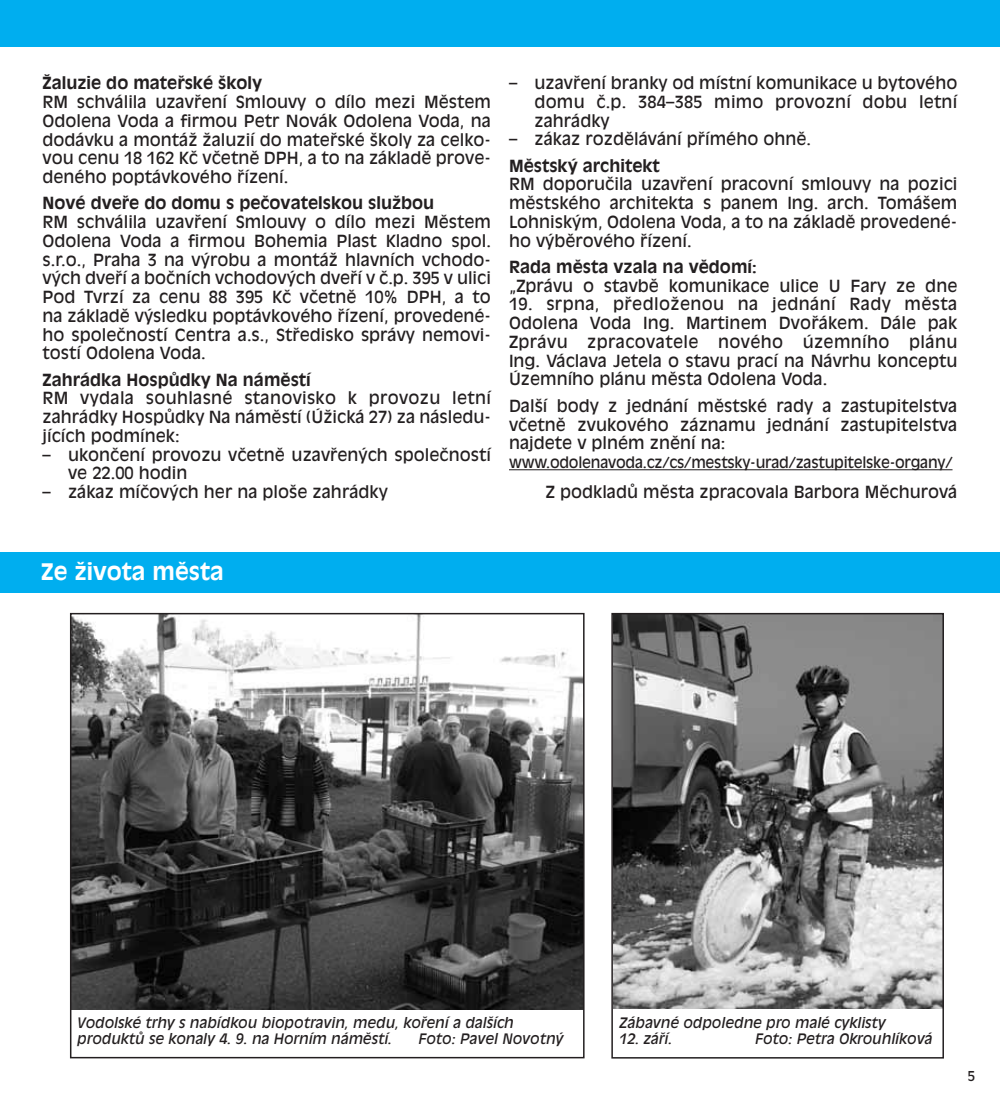
<style>
.page{position:relative;width:1000px;height:1103px;background:#fff}
.page>*{position:absolute;margin:0;border:0;box-sizing:border-box;transform-origin:0 0}
.t1{font:700 22.5px "Antique Olive CE";color:#fff}
.t2{font:16.5px/18.8px "Antique Olive CE";color:#231f20;text-align:justify}
.t3{font:700 16.5px "Antique Olive CE";color:#231f20}
.t4{font:15px "Antique Olive CE";letter-spacing:-.015em;color:#231f20}
.t5{font:italic 14.25px/15.8px "Antique Olive CE";color:#231f20}
.t6{font:13.5px "Antique Olive CE";color:#231f20}
</style>
<div class="page">
<hr style="left:509px;top:469px;width:443px;height:1px;background:#231f20">
<div style="left:0;top:0;width:999px;height:46px;background:#00aeef"></div>
<img style="left:73px;top:615px;width:508px;height:393px">
<div style="left:70px;top:612px;width:514px;height:446px;border:2px solid #231f20"></div>
<img style="left:614px;top:615px;width:326px;height:392px">
<div style="left:611px;top:612px;width:332px;height:446px;border:2px solid #231f20"></div>
<div style="left:0;top:552px;width:999px;height:41px;background:#00aeef"></div>
<p class="t3" style="left:43px;top:76px;width:221px">Žaluzie do mateřské školy</p>
<p class="t2" style="left:43px;top:93px;width:450px">RM schválila uzavření Smlouvy o dílo mezi Městem Odolena Voda a firmou Petr Novák Odolena Voda, na dodávku a montáž žaluzií do mateřské školy za celko&shy;vou cenu 18 162 Kč včetně DPH, a to na základě prove&shy;deného poptávkového řízení.</p>
<p class="t3" style="left:43px;top:196px;width:393px">Nové dveře do domu s pečovatelskou službou</p>
<p class="t2" style="left:43px;top:213px;width:450px">RM schválila uzavření Smlouvy o dílo mezi Městem Odolena Voda a firmou Bohemia Plast Kladno spol. s.r.o., Praha 3 na výrobu a montáž hlavních vchodo&shy;vých dveří a bočních vchodových dveří v č.p. 395 v ulici Pod Tvrzí za cenu 88 395 Kč včetně 10% DPH, a to na základě výsledku poptávkového řízení, provedené&shy;ho společností Centra a.s., Středisko správy nemovi&shy;tostí Odolena Voda.</p>
<p class="t3" style="left:43px;top:373px;width:270px">Zahrádka Hospůdky Na náměstí</p>
<p class="t2" style="left:43px;top:390px;width:450px">RM vydala souhlasné stanovisko k provozu letní zahrádky Hospůdky Na náměstí (Úžická 27) za následu&shy;jících podmínek:</p>
<p class="t2" style="left:68px;top:446px;width:424px;text-indent:-26px">– ukončení provozu včetně uzavřených společností ve 22.00 hodin</p>
<p class="t2" style="left:43px;top:483px;width:347px">– zákaz míčových her na ploše zahrádky</p>
<p class="t2" style="left:534px;top:75px;width:424px;text-indent:-26px">– uzavření branky od místní komunikace u bytového domu č.p. 384–385 mimo provozní dobu letní zahrádky</p>
<p class="t2" style="left:509px;top:131px;width:303px">– zákaz rozdělávání přímého ohně.</p>
<p class="t3" style="left:509px;top:159px;width:152px">Městský architekt</p>
<p class="t2" style="left:509px;top:176px;width:450px">RM doporučila uzavření pracovní smlouvy na pozici městského architekta s panem Ing. arch. Tomášem Lohniským, Odolena Voda, a to na základě provedené&shy;ho výběrového řízení.</p>
<p class="t3" style="left:509px;top:260px;width:249px">Rada města vzala na vědomí:</p>
<p class="t2" style="left:509px;top:277px;width:450px">„Zprávu o stavbě komunikace ulice U Fary ze dne</p>
<p class="t2" style="left:509px;top:296px;width:450px">19. srpna, předloženou na jednání Rady města Odolena Voda Ing. Martinem Dvořákem. Dále pak Zprávu zpracovatele nového územního plánu Ing. Václava Jetela o stavu prací na Návrhu konceptu Územního plánu města Odolena Voda.</p>
<p class="t2" style="left:509px;top:397px;width:450px">Další body z jednání městské rady a zastupitelstva včetně zvukového záznamu jednání zastupitelstva najdete v plném znění na:</p>
<p class="t4" style="left:509px;top:456px;width:445px">www.odolenavoda.cz/cs/mestsky-urad/zastupitelske-organy/</p>
<p class="t2" style="left:545px;top:483px;width:413px">Z podkladů města zpracovala Barbora Měchurová</p>
<h1 class="t1" style="left:41px;top:562px;width:184px">Ze života města</h1>
<p class="t5" style="left:77px;top:1015px;width:438px">Vodolské trhy s nabídkou biopotravin, medu, koření a dalších produktů se konaly 4. 9. na Horním náměstí.</p>
<p class="t5" style="left:418px;top:1031px;width:146px">Foto: Pavel Novotný</p>
<p class="t5" style="left:619px;top:1015px;width:268px">Zábavné odpoledne pro malé cyklisty</p>
<p class="t5" style="left:619px;top:1031px;width:54px">12. září.</p>
<p class="t5" style="left:754px;top:1031px;width:179px">Foto: Petra Okrouhlíková</p>
<p class="t6" style="left:967px;top:1070px;width:9px">5</p>
</div>
